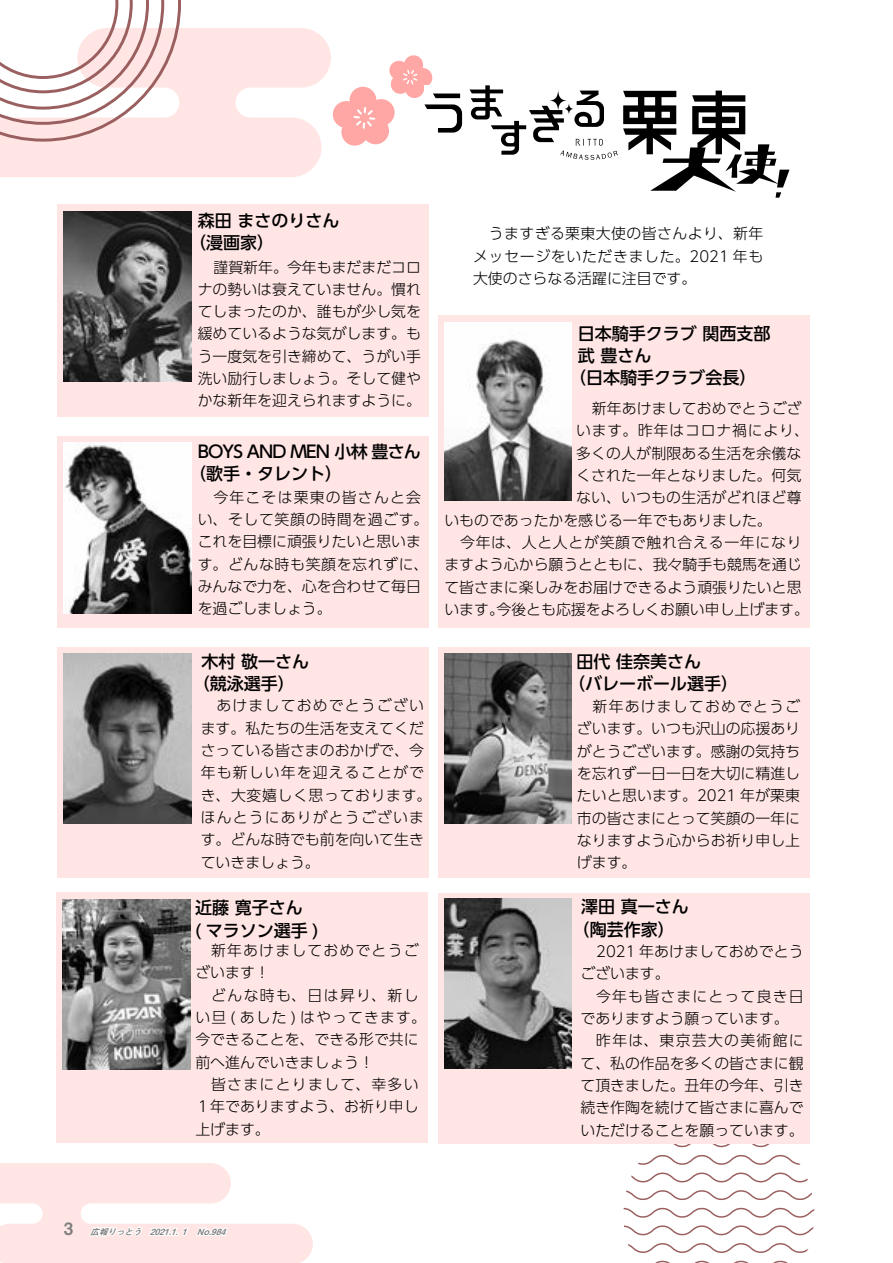
<style>
.page{position:relative;width:893px;height:1263px;background:#fff}
.page>*{position:absolute;margin:0;border:0;box-sizing:border-box;transform-origin:0 0}
.t1{font:500 16.95px/22.4px "UD Shin Go Pro";color:#000}
.t2{font:500 16.95px/22.4px "UD Shin Go Pro";letter-spacing:-.05em;color:#000}
.t3{font:300 14.85px/22.4px "UD Shin Go Pro";color:#000;text-align:justify}
.t4{font:300 14.85px/22.4px "UD Shin Go Pro";letter-spacing:.04em;color:#000}
.t5{font:300 14.85px "UD Shin Go Pro";letter-spacing:.045em;color:#000}
.t6{font:300 14.85px/22.4px "UD Shin Go Pro";letter-spacing:.08em;color:#000}
.t7{font:300 14.85px "UD Shin Go Pro";letter-spacing:.055em;color:#000}
.t8{font:italic 8.55px "Midashi Go Pro MB31";color:#7d7d7d}
.s1{font-style:normal;font-size:16.95px}
</style>
<div class="page">
<svg style="left:0;top:28px;width:331px;height:149px;background:#ffe8e7"></svg>
<svg style="left:0;top:0;width:181px;height:142px"></svg>
<svg style="left:623px;top:1136px;width:187px;height:12px"></svg>
<svg style="left:638px;top:1155px;width:163px;height:10px"></svg>
<svg style="left:631px;top:1172px;width:177px;height:11px"></svg>
<svg style="left:626px;top:1190px;width:186px;height:10px"></svg>
<svg style="left:623px;top:1207px;width:191px;height:11px"></svg>
<svg style="left:624px;top:1225px;width:190px;height:11px"></svg>
<svg style="left:627px;top:1243px;width:182px;height:10px"></svg>
<svg style="left:655px;top:1260px;width:133px;height:3px"></svg>
<svg style="left:333px;top:55px;width:129px;height:91px"></svg>
<svg style="left:469px;top:85px;width:320px;height:113px"></svg>
<svg style="left:548px;top:89px;width:20px;height:23px"></svg>
<svg style="left:564px;top:103px;width:10px;height:12px"></svg>
<div style="left:57px;top:437px;width:371px;height:191px;background:#ffe5e4"></div>
<img style="left:64px;top:443px;width:127px;height:170px">
<div style="left:438px;top:315px;width:371px;height:313px;background:#ffe5e4"></div>
<img style="left:444px;top:322px;width:128px;height:179px">
<div style="left:56px;top:892px;width:371px;height:251px;background:#ffe5e4"></div>
<img style="left:63px;top:899px;width:127px;height:170px">
<div style="left:57px;top:647px;width:371px;height:230px;background:#ffe5e4"></div>
<img style="left:64px;top:653px;width:127px;height:170px">
<div style="left:57px;top:204px;width:371px;height:213px;background:#ffe5e4"></div>
<img style="left:64px;top:212px;width:127px;height:170px">
<div style="left:438px;top:647px;width:371px;height:230px;background:#ffe5e4"></div>
<img style="left:444px;top:653px;width:128px;height:170px">
<div style="left:438px;top:892px;width:371px;height:251px;background:#ffe5e4"></div>
<img style="left:444px;top:898px;width:128px;height:170px">
<svg style="left:0;top:1163px;width:313px;height:100px"></svg>
<p class="t1" style="left:189px;top:208px;width:152px;text-indent:9px">森田 まさのりさん（漫画家）</p>
<p class="t3" style="left:198px;top:255px;width:225px;text-indent:16px">謹賀新年。今年もまだまだコロナの勢いは衰えていません。慣れてしまったのか、誰もが少し気を緩めているような気がします。もう一度気を引き締めて、うがい手洗い励行しましょう。そして健やかな新年を迎えられますように。</p>
<p class="t2" style="left:189px;top:440px;width:233px;text-indent:9px">BOYS AND MEN 小林 豊さん（歌手・タレント）</p>
<p class="t4" style="left:198px;top:485px;width:232px;text-indent:16px">今年こそは栗東の皆さんと会い、そして笑顔の時間を過ごす。これを目標に頑張りたいと思います。どんな時も笑顔を忘れずに、みんなで力を、心を合わせて毎日を過ごしましょう。</p>
<p class="t1" style="left:193px;top:650px;width:118px;text-indent:9px">木村 敬一さん（競泳選手）</p>
<p class="t4" style="left:201px;top:694px;width:232px;text-indent:16px">あけましておめでとうございます。私たちの生活を支えてくださっている皆さまのおかげで、今年も新しい年を迎えることができ、大変嬉しく思っております。ほんとうにありがとうございます。どんな時でも前を向いて生きていきましょう。</p>
<p class="t1" style="left:195px;top:896px;width:125px">近藤 寛子さん<br>( マラソン選手 )</p>
<p class="t6" style="left:195px;top:939px;width:225px;text-indent:16px">新年あけましておめでとうございます！</p>
<p class="t3" style="left:195px;top:983px;width:232px;text-align:left;text-indent:16px">どんな時も、日は昇り、新しい旦 ( あした ) はやってきます。今できることを、できる形で共に前へ進んでいきましょう！</p>
<p class="t3" style="left:195px;top:1073px;width:225px;text-indent:16px">皆さまにとりまして、幸多い１年でありますよう、お祈り申し上げます。</p>
<p class="t3" style="left:473px;top:222px;width:292px;text-indent:16px">うますぎる栗東大使の皆さんより、新年メッセージをいただきました。2021 年も大使のさらなる活躍に注目です。</p>
<p class="t1" style="left:578px;top:321px;width:194px">日本騎手クラブ 関西支部</p>
<p class="t1" style="left:578px;top:344px;width:75px">武 豊さん</p>
<p class="t1" style="left:569px;top:366px;width:189px">（日本騎手クラブ会長）</p>
<p class="t3" style="left:592px;top:397px;width:211px">新年あけましておめでとうござ</p>
<p class="t7" style="left:576px;top:419px;width:234px">います。昨年はコロナ禍により、</p>
<p class="t3" style="left:576px;top:441px;width:227px">多くの人が制限ある生活を余儀な</p>
<p class="t3" style="left:576px;top:464px;width:227px">くされた一年となりました。何気</p>
<p class="t3" style="left:576px;top:486px;width:227px">ない、いつもの生活がどれほど尊</p>
<p class="t3" style="left:444px;top:508px;width:329px">いものであったかを感じる一年でもありました。</p>
<p class="t5" style="left:460px;top:530px;width:343px">今年は、人と人とが笑顔で触れ合える一年になり</p>
<p class="t3" style="left:444px;top:553px;width:359px">ますよう心から願うとともに、我々騎手も競馬を通じ</p>
<p class="t3" style="left:444px;top:575px;width:359px">て皆さまに楽しみをお届けできるよう頑張りたいと思</p>
<p class="t3" style="left:444px;top:597px;width:366px">います。今後とも応援をよろしくお願い申し上げます。</p>
<p class="t1" style="left:568px;top:650px;width:172px;text-indent:9px">田代 佳奈美さん<br>（バレーボール選手）</p>
<p class="t3" style="left:577px;top:694px;width:225px;text-indent:16px">新年あけましておめでとうございます。いつも沢山の応援ありがとうございます。感謝の気持ちを忘れず一日一日を大切に精進したいと思います。2021 年が栗東市の皆さまにとって笑顔の一年になりますよう心からお祈り申し上げます。</p>
<p class="t1" style="left:573px;top:895px;width:118px;text-indent:9px">澤田 真一さん（陶芸作家）</p>
<p class="t3" style="left:580px;top:940px;width:225px;text-indent:16px">2021 年あけましておめでとうございます。</p>
<p class="t4" style="left:580px;top:984px;width:225px;text-indent:16px">今年も皆さまにとって良き日でありますよう願っています。</p>
<p class="t3" style="left:580px;top:1029px;width:225px;text-indent:16px">昨年は、東京芸大の美術館にて、私の作品を多くの皆さまに観て頂きました。丑年の今年、引き続き作陶を続けて皆さまに喜んでいただけることを願っています。</p>
<p class="t8" style="left:64px;top:1225px;width:167px"><span class="s1">3</span> 広報りっとう　2021.1. １　No.984</p>
</div>
